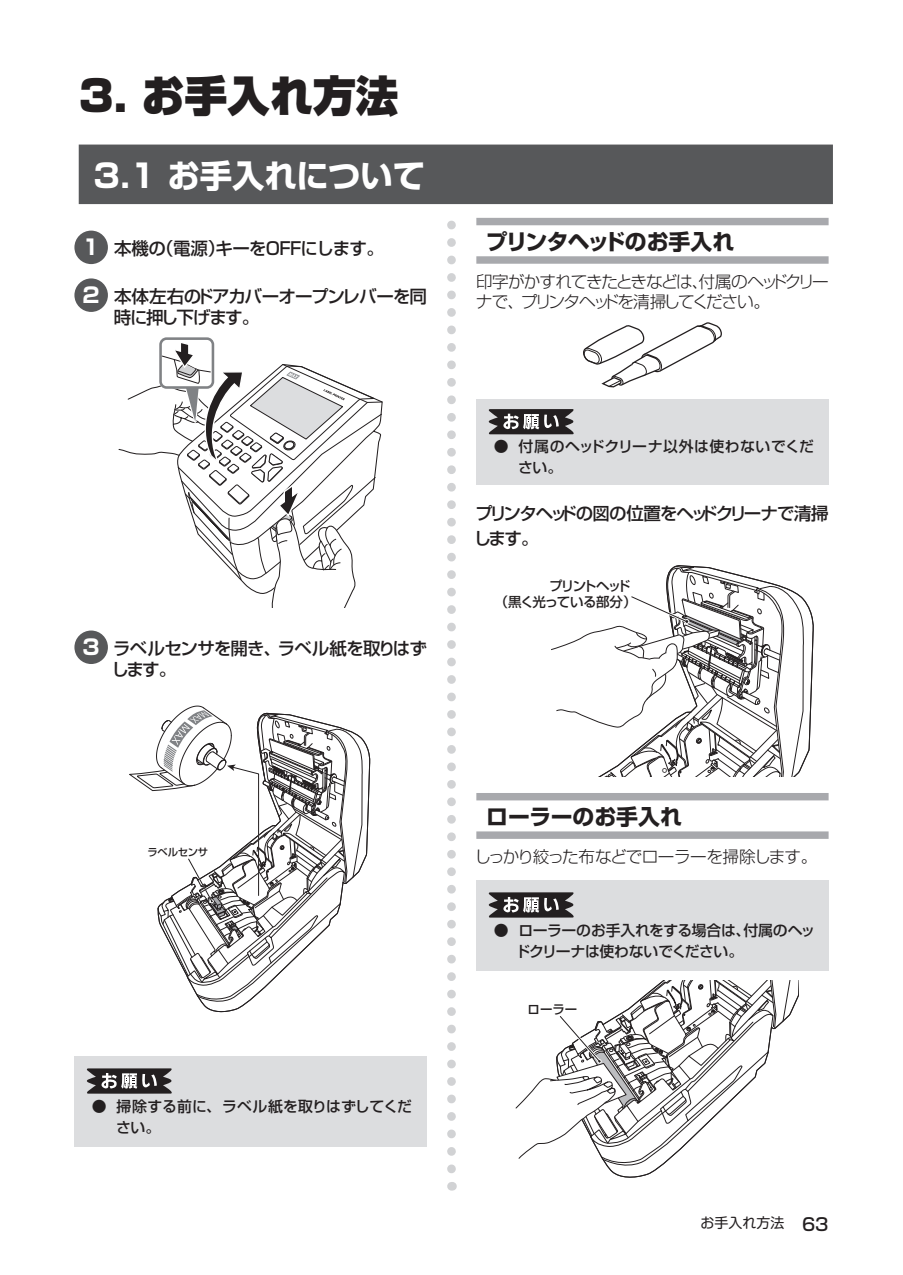
<style>
.page{position:relative;width:903px;height:1275px;background:#fff}
.page>*{position:absolute;margin:0;border:0;box-sizing:border-box;transform-origin:0 0}
._011_Title1{font:900 42.88px "Shin Go Pro";color:#231f20}
._021_Title2{font:700 32.38px "Shin Go Pro";color:#fff}
._031_Title3{font:700 21.88px "Shin Go Pro";letter-spacing:-.03em;color:#231f20}
._031_Title3-2{font:700 21.88px "Shin Go Pro";color:#231f20}
._050_S1No{font:700 21px "Shin Go Pro";color:#fff}
._051_Step1{font:500 17.5px/21.9px "Shin Go Pro";letter-spacing:-.05em;color:#231f20}
._051_Step1-2{font:500 17.5px/21.9px "Shin Go Pro";letter-spacing:-.07em;color:#231f20}
._049_S1No_Item{font:500 17.5px/24.5px "Shin Go Pro";letter-spacing:-.08em;color:#231f20}
._032_Lead3{font:300 16.62px/20.1px "Shin Go Pro";letter-spacing:-.075em;color:#231f20}
._056_S1Illust{font:300 16.62px "Shin Go Pro";color:#231f20}
._071_Column{font:500 14.88px/21px "Shin Go Pro";letter-spacing:-.015em;color:#231f20}
._071_Column-2{font:500 14.88px/21px "Shin Go Pro";letter-spacing:.005em;color:#231f20}
._071_Column-3{font:500 14.88px/21px "Shin Go Pro";letter-spacing:.035em;color:#231f20}
.t1{font:14px "Shin M Go Pro";color:#231f20}
.t2{font:500 13.47px/16.3px "Shin Go Pro";letter-spacing:-.095em;color:#231f20}
.t3{font:500 12.42px "Shin Go Pro";color:#231f20}
.t4{font:500 10.33px "Shin Go Pro";letter-spacing:-.02em;color:#231f20}
.s1{font-family:"Shin Go Pro";font-weight:500;font-size:17.5px}
</style>
<div class="page">
<svg style="left:447px;top:220px;width:9px;height:949px"></svg>
<div style="left:74px;top:231px;width:34px;height:33px;background:#57585a;border-radius:50%"></div>
<div style="left:74px;top:278px;width:34px;height:34px;background:#57585a;border-radius:50%"></div>
<svg style="left:118px;top:337px;width:264px;height:271px"></svg>
<div style="left:74px;top:630px;width:34px;height:34px;background:#57585a;border-radius:50%"></div>
<svg style="left:129px;top:705px;width:242px;height:308px"></svg>
<div style="left:74px;top:1056px;width:353px;height:91px;background:#dcdddf"></div>
<svg style="left:87px;top:1068px;width:85px;height:25px;background:#5b595a"></svg>
<div style="left:476px;top:218px;width:352px;height:7px;background:#a8a9ad"></div>
<div style="left:476px;top:256px;width:352px;height:8px;background:#a8a9ad"></div>
<div style="left:476px;top:793px;width:352px;height:7px;background:#a8a9ad"></div>
<div style="left:476px;top:831px;width:352px;height:8px;background:#a8a9ad"></div>
<svg style="left:583px;top:322px;width:139px;height:65px"></svg>
<div style="left:476px;top:399px;width:352px;height:86px;background:#dcdddf"></div>
<svg style="left:489px;top:409px;width:85px;height:25px;background:#595657"></svg>
<svg style="left:551px;top:565px;width:263px;height:213px"></svg>
<div style="left:476px;top:880px;width:352px;height:91px;background:#dcdddf"></div>
<svg style="left:489px;top:892px;width:85px;height:25px;background:#5b5859"></svg>
<svg style="left:515px;top:981px;width:283px;height:197px"></svg>
<div style="left:79px;top:145px;width:754px;height:59px;background:#57585a"></div>
<p class="_011_Title1" style="left:79px;top:62px;width:321px">3. お手入れ方法</p>
<p class="_021_Title2" style="left:94px;top:150px;width:333px">3.1 お手入れについて</p>
<p class="_050_S1No" style="left:83px;top:231px;width:19px">1</p>
<p class="_051_Step1" style="left:114px;top:235px;width:271px">本機の（電源）キーをOFFにします。</p>
<p class="_050_S1No" style="left:83px;top:279px;width:19px">2</p>
<p class="_051_Step1-2" style="left:114px;top:283px;width:315px">本体左右のドアカバーオープンレバーを同時に押し下げます。</p>
<p class="_050_S1No" style="left:83px;top:631px;width:19px">3</p>
<p class="_051_Step1" style="left:111px;top:635px;width:317px">ラベルセンサを開き、ラベル紙を取りはずします。</p>
<p class="t4" style="left:148px;top:843px;width:62px">ラベルセンサ</p>
<p class="_071_Column-2" style="left:116px;top:1094px;width:297px;text-indent:-24px">● 掃除する前に、ラベル紙を取りはずしてください。</p>
<p class="_031_Title3" style="left:486px;top:224px;width:250px">プリンタヘッドのお手入れ</p>
<p class="_032_Lead3" style="left:476px;top:269px;width:354px">印字がかすれてきたときなどは、付属のヘッドクリーナで、プリンタヘッドを清掃してください。</p>
<p class="_071_Column-3" style="left:518px;top:434px;width:297px;text-indent:-24px">● 付属のヘッドクリーナ以外は使わないでください。</p>
<p class="_049_S1No_Item" style="left:474px;top:499px;width:356px">プリンタヘッドの図の位置をヘッドクリーナで清掃します。</p>
<p class="t2" style="left:495px;top:576px;width:143px;text-indent:54px">プリントヘッド（黒く光っている部分）</p>
<p class="_056_S1Illust" style="left:661px;top:752px;width:18px">。</p>
<p class="_031_Title3-2" style="left:486px;top:799px;width:197px">ローラーのお手入れ</p>
<p class="_032_Lead3" style="left:474px;top:845px;width:344px">しっかり絞った布などでローラーを掃除します。</p>
<p class="_071_Column" style="left:515px;top:918px;width:301px;text-indent:-22px">● ローラーのお手入れをする場合は、付属のヘッドクリーナは使わないでください。</p>
<p class="t3" style="left:527px;top:999px;width:51px">ローラー</p>
<p class="t1" style="left:700px;top:1212px;width:130px">お手入れ方法 <span class="s1">63</span></p>
</div>
